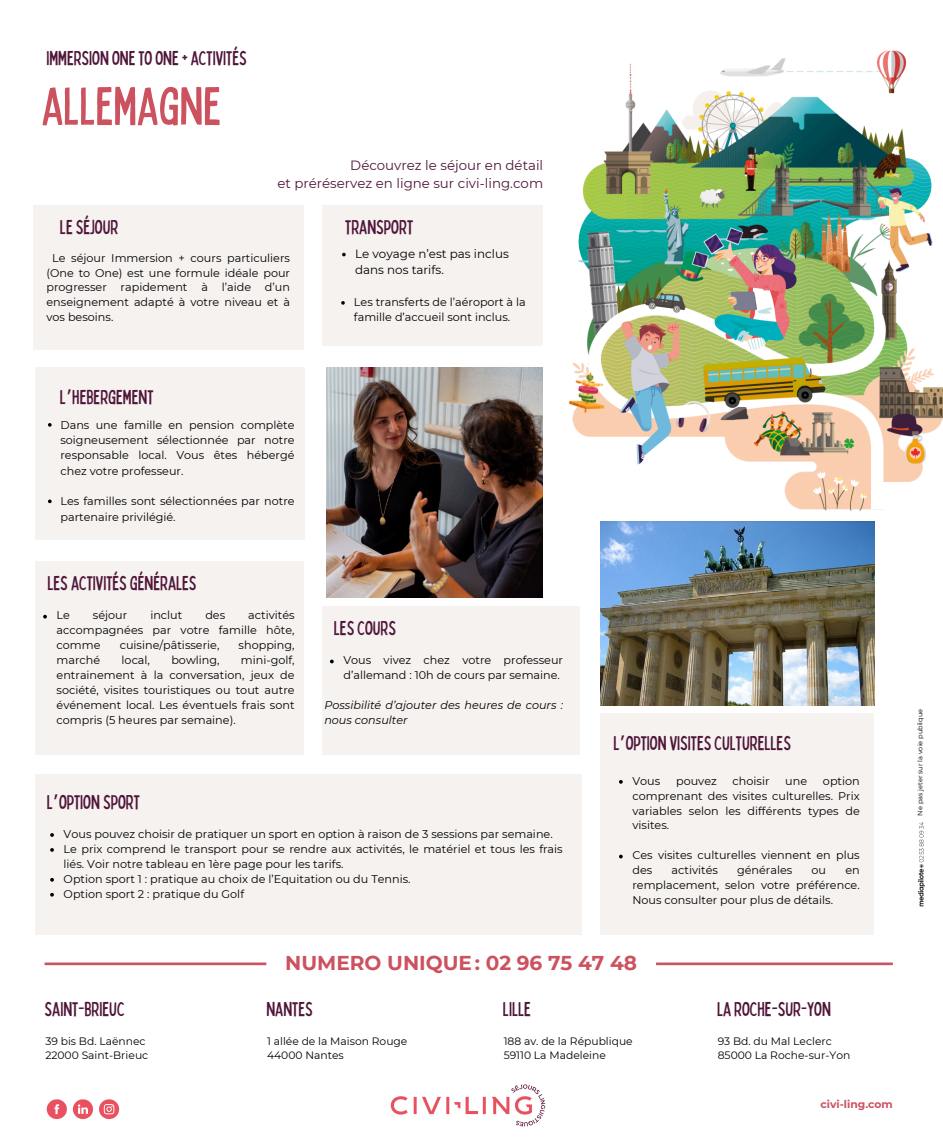
<style>
.page{position:relative;width:943px;height:1141px;background:#fff}
.page>*{position:absolute;margin:0;border:0;box-sizing:border-box;transform-origin:0 0}
.t1{font:condensed 53.38px "Bobby Jones";color:#cc5260}
.t2{font:condensed 19.95px "Bobby Jones";color:#501639}
.t3{font:700 19.95px "Montserrat";color:#cc5260}
.t4{font:13.3px/18px "Montserrat";color:#501639;text-align:right}
.t5{font:11.9px/16.1px "Montserrat";color:#000}
.t6{font:11.2px/14.9px "Montserrat";color:#000;text-align:justify}
.t7{font:italic 11.2px/14.9px "Montserrat";color:#000}
.t8{font:10.67px/14.3px "Montserrat";color:#000}
.t9{font:700 10.67px "Montserrat";color:#cc5260}
.t10{font:6.65px "Montserrat";color:#000}
.s1{font-family:"Noto Sans Gurmukhi";font-stretch:normal}
</style>
<div class="page">
<img style="left:390px;top:1084px;width:156px;height:43px">
<hr style="left:45px;top:962px;width:221px;height:3px;background:#cc5260">
<hr style="left:656px;top:962px;width:236px;height:3px;background:#cc5260">
<img style="left:46px;top:1099px;width:74px;height:21px">
<img style="left:918px;top:823px;width:6px;height:84px">
<div style="left:34px;top:205px;width:270px;height:144px;background:#f5f2f0"></div>
<div style="left:322px;top:205px;width:221px;height:140px;background:#f5f2f0"></div>
<div style="left:36px;top:367px;width:268px;height:173px;background:#f5f2f0"></div>
<svg style="left:48px;top:423px;width:4px;height:4px"></svg>
<svg style="left:48px;top:499px;width:4px;height:4px"></svg>
<div style="left:36px;top:773px;width:545px;height:161px;background:#f5f2f0"></div>
<div style="left:322px;top:606px;width:257px;height:148px;background:#f5f2f0"></div>
<svg style="left:330px;top:659px;width:4px;height:4px"></svg>
<div style="left:36px;top:561px;width:268px;height:193px;background:#f5f2f0"></div>
<svg style="left:43px;top:615px;width:4px;height:3px"></svg>
<div style="left:600px;top:713px;width:273px;height:221px;background:#f5f2f0"></div>
<img style="left:326px;top:367px;width:145px;height:230px">
<img style="left:600px;top:641px;width:273px;height:64px">
<img style="left:471px;top:50px;width:471px;height:591px">
<svg style="left:341px;top:301px;width:4px;height:4px"></svg>
<svg style="left:50px;top:833px;width:4px;height:4px"></svg>
<svg style="left:50px;top:848px;width:4px;height:3px"></svg>
<svg style="left:50px;top:878px;width:4px;height:3px"></svg>
<svg style="left:50px;top:893px;width:4px;height:3px"></svg>
<h3 class="t2" style="left:46px;top:45px;width:202px">IMMERSION ONETOONE+ ACTIVITÉS</h3>
<p class="t1" style="left:42px;top:72px;width:181px">ALLEMAGNE</p>
<p class="t4" style="left:277px;top:156px;width:267px">Découvrez le séjour en détail<br>et préréservez en ligne sur civi-ling.com</p>
<h3 class="t2" style="left:60px;top:214px;width:60px">LE SÉJOUR</h3>
<p class="t6" style="left:47px;top:250px;width:245px;text-indent:6px">Le séjour Immersion + cours particuliers (One to One) est une formule idéale pour progresser rapidement à l’aide d’un enseignement adapté à votre niveau et à vos besoins.</p>
<h3 class="t2" style="left:345px;top:214px;width:69px">TRANSPORT</h3>
<p class="t5" style="left:355px;top:246px;width:155px">Le voyage n’est pas inclus dans nos tarifs.</p>
<h6 class="t6" style="left:354px;top:294px;width:173px">Les transferts de l’aéroport à la famille d’accueil sont inclus.</h6>
<h4 class="t2" style="left:60px;top:384px;width:95px">L<span class="s1">’</span>HEBERGEMENT</h4>
<h3 class="t6" style="left:60px;top:417px;width:235px">Dans une famille en pension complète soigneusement sélectionnée par notre responsable local. Vous êtes hébergé chez votre professeur.</h3>
<h6 class="t6" style="left:60px;top:494px;width:235px">Les familles sont sélectionnées par notre partenaire privilégié.</h6>
<h3 class="t2" style="left:47px;top:570px;width:151px">LES ACTIVITÉS GÉNÉRALES</h3>
<p class="t6" style="left:57px;top:608px;width:15px">Le</p>
<p class="t6" style="left:93px;top:608px;width:36px">séjour</p>
<p class="t6" style="left:150px;top:608px;width:33px">inclut</p>
<p class="t6" style="left:205px;top:608px;width:21px">des</p>
<p class="t6" style="left:57px;top:608px;width:239px;text-indent:192px">activités accompagnées par votre famille hôte, comme</p>
<p class="t6" style="left:120px;top:638px;width:101px">cuisine/pâtisserie,</p>
<p class="t6" style="left:238px;top:638px;width:57px">shopping,</p>
<p class="t6" style="left:57px;top:653px;width:239px;text-indent:184px">mini-golf, entrainement à la conversation, jeux de société, visites touristiques ou tout autre événement local. Les éventuels frais sont compris (5 heures par semaine).</p>
<p class="t6" style="left:57px;top:653px;width:45px">marché</p>
<p class="t6" style="left:122px;top:653px;width:30px">local,</p>
<p class="t6" style="left:171px;top:653px;width:50px">bowling,</p>
<h3 class="t2" style="left:334px;top:615px;width:64px">LES COURS</h3>
<p class="t6" style="left:343px;top:653px;width:221px">Vous vivez chez votre professeur d’allemand : 10h de cours par semaine.</p>
<p class="t7" style="left:324px;top:697px;width:240px">Possibilité d’ajouter des heures de cours : nous consulter</p>
<p class="t2" style="left:47px;top:789px;width:95px">L<span class="s1">’</span>OPTION SPORT</p>
<p class="t6" style="left:64px;top:826px;width:490px">Vous pouvez choisir de pratiquer un sport en option à raison de 3 sessions par semaine.</p>
<p class="t6" style="left:64px;top:841px;width:500px">Le prix comprend le transport pour se rendre aux activités, le matériel et tous les frais liés. Voir notre tableau en 1ère page pour les tarifs.</p>
<p class="t6" style="left:64px;top:871px;width:348px">Option sport 1 : pratique au choix de l’Equitation ou du Tennis.</p>
<p class="t6" style="left:64px;top:886px;width:182px">Option sport 2 : pratique du Golf</p>
<p class="t2" style="left:613px;top:730px;width:179px">L<span class="s1">’</span>OPTION VISITES CULTURELLES</p>
<h3 class="t6" style="left:632px;top:773px;width:29px">Vous</h3>
<h3 class="t6" style="left:676px;top:773px;width:42px">pouvez</h3>
<h3 class="t6" style="left:732px;top:773px;width:38px">choisir</h3>
<h3 class="t6" style="left:785px;top:773px;width:23px">une</h3>
<h3 class="t6" style="left:632px;top:773px;width:229px;text-indent:190px">option comprenant des visites culturelles. Prix variables selon les différents types de visites.</h3>
<p class="t6" style="left:632px;top:848px;width:229px">Ces visites culturelles viennent en plus des</p>
<p class="t6" style="left:671px;top:863px;width:48px">activités</p>
<p class="t6" style="left:737px;top:863px;width:57px">générales</p>
<p class="t6" style="left:811px;top:863px;width:16px">ou</p>
<p class="t6" style="left:632px;top:863px;width:229px;text-indent:213px">en remplacement, selon votre préférence.<br>Nous consulter pour plus de détails.</p>
<h3 class="t2" style="left:45px;top:996px;width:82px">SAINT-BRIEUC</h3>
<h2 class="t8" style="left:45px;top:1033px;width:104px">39 bis Bd. Laënnec<br>22000 Saint-Brieuc</h2>
<h3 class="t3" style="left:285px;top:950px;width:353px">NUMERO UNIQUE: 02 96 75 47 48</h3>
<h6 class="t2" style="left:266px;top:996px;width:48px">NANTES</h6>
<h6 class="t2" style="left:503px;top:996px;width:29px">LILLE</h6>
<p class="t2" style="left:717px;top:996px;width:115px">LA ROCHE-SUR-YON</p>
<h3 class="t8" style="left:267px;top:1033px;width:142px">1 allée de la Maison Rouge</h3>
<h3 class="t8" style="left:267px;top:1048px;width:78px">44000 Nantes</h3>
<p class="t8" style="left:503px;top:1033px;width:130px">188 av. de la République</p>
<h6 class="t8" style="left:503px;top:1048px;width:104px">59110 La Madeleine</h6>
<p class="t8" style="left:717px;top:1033px;width:115px">93 Bd. du Mal Leclerc</p>
<p class="t8" style="left:717px;top:1048px;width:134px">85000 La Roche-sur-Yon</p>
<p class="t9" style="left:820px;top:1097px;width:74px">civi-ling.com</p>
<p class="t10" style="left:916px;top:815px;width:108px;rotate:-90deg">Ne pas jeter sur la voie publique</p>
</div>
